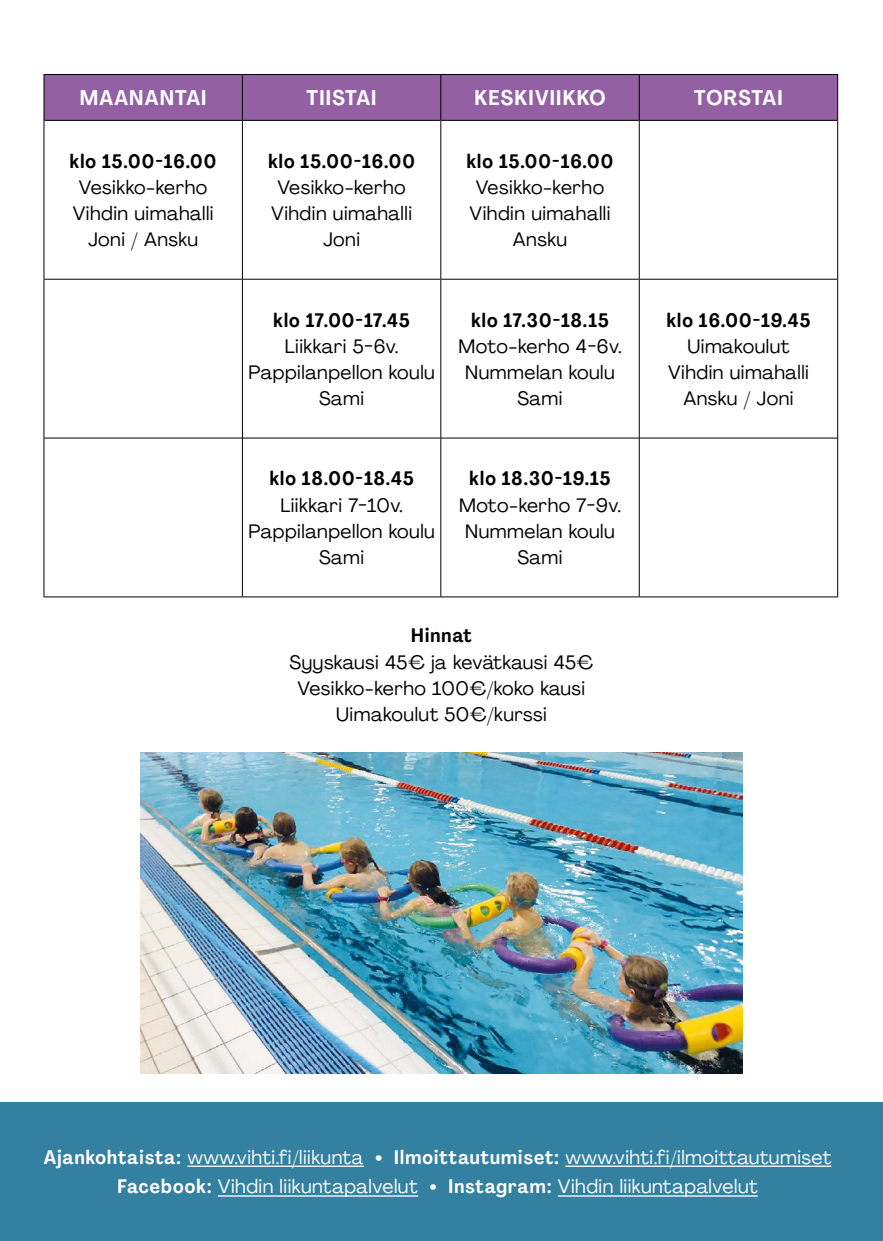
<style>
.page{position:relative;width:883px;height:1241px;background:#fff}
.page>*{position:absolute;margin:0;border:0;box-sizing:border-box;transform-origin:0 0}
.t1{font:700 21px "Agrandir Text";letter-spacing:.025em;color:#fff}
.t2{font:19.25px/26.2px "Agrandir";letter-spacing:.025em;color:#000;text-align:center}
.t3{font:19.25px/29.8px "Agrandir";letter-spacing:.025em;color:#fff;text-align:center}
.t4{font:700 19.25px "Agrandir Text";letter-spacing:.025em;color:#000}
.s1{font-family:"Agrandir Text";font-weight:700}
.s2{font-family:"Agrandir Grand";font-weight:800}
</style>
<div class="page">
<div style="left:0;top:1102px;width:883px;height:138px;background:#3480a0"></div>
<hr style="left:187px;top:1165px;width:177px;height:1px;background:#fff">
<hr style="left:565px;top:1165px;width:266px;height:1px;background:#fff">
<hr style="left:218px;top:1195px;width:200px;height:1px;background:#fff">
<hr style="left:558px;top:1195px;width:200px;height:1px;background:#fff">
<div style="left:45px;top:75px;width:792px;height:45px;background:#9460a4"></div>
<hr style="left:44px;top:279px;width:198px;height:1px;background:#000">
<hr style="left:243px;top:279px;width:197px;height:1px;background:#000">
<hr style="left:441px;top:279px;width:198px;height:1px;background:#000">
<hr style="left:640px;top:279px;width:197px;height:1px;background:#000">
<hr style="left:44px;top:437px;width:198px;height:1px;background:#000">
<hr style="left:243px;top:437px;width:197px;height:1px;background:#000">
<hr style="left:441px;top:437px;width:198px;height:1px;background:#000">
<hr style="left:640px;top:437px;width:197px;height:1px;background:#000">
<hr style="left:44px;top:596px;width:198px;height:1px;background:#000">
<hr style="left:242px;top:596px;width:199px;height:1px;background:#000">
<hr style="left:441px;top:596px;width:198px;height:1px;background:#000">
<hr style="left:639px;top:596px;width:199px;height:1px;background:#000">
<hr style="left:44px;top:120px;width:198px;height:1px;background:#000">
<hr style="left:243px;top:120px;width:197px;height:1px;background:#000">
<hr style="left:441px;top:120px;width:198px;height:1px;background:#000">
<hr style="left:640px;top:120px;width:197px;height:1px;background:#000">
<hr style="left:44px;top:74px;width:198px;height:1px;background:#000">
<hr style="left:44px;top:75px;width:1px;height:45px;background:#000">
<hr style="left:242px;top:74px;width:199px;height:1px;background:#000">
<hr style="left:242px;top:75px;width:1px;height:45px;background:#000">
<hr style="left:441px;top:74px;width:198px;height:1px;background:#000">
<hr style="left:440px;top:75px;width:1px;height:45px;background:#000">
<hr style="left:639px;top:74px;width:199px;height:1px;background:#000">
<hr style="left:639px;top:75px;width:1px;height:45px;background:#000">
<hr style="left:837px;top:75px;width:1px;height:45px;background:#000">
<hr style="left:44px;top:120px;width:1px;height:159px;background:#000">
<hr style="left:242px;top:120px;width:1px;height:159px;background:#000">
<hr style="left:440px;top:120px;width:1px;height:159px;background:#000">
<hr style="left:639px;top:120px;width:1px;height:159px;background:#000">
<hr style="left:837px;top:120px;width:1px;height:159px;background:#000">
<hr style="left:44px;top:279px;width:1px;height:159px;background:#000">
<hr style="left:242px;top:279px;width:1px;height:159px;background:#000">
<hr style="left:440px;top:279px;width:1px;height:159px;background:#000">
<hr style="left:639px;top:279px;width:1px;height:159px;background:#000">
<hr style="left:837px;top:279px;width:1px;height:159px;background:#000">
<hr style="left:44px;top:438px;width:1px;height:158px;background:#000">
<hr style="left:242px;top:438px;width:1px;height:158px;background:#000">
<hr style="left:440px;top:438px;width:1px;height:158px;background:#000">
<hr style="left:639px;top:438px;width:1px;height:158px;background:#000">
<hr style="left:837px;top:438px;width:1px;height:158px;background:#000">
<img style="left:140px;top:752px;width:603px;height:320px">
<p class="t1" style="left:79px;top:85px;width:129px">MAANANTAI</p>
<p class="t1" style="left:306px;top:85px;width:72px">TIISTAI</p>
<p class="t1" style="left:474px;top:85px;width:133px">KESKIVIIKKO</p>
<p class="t1" style="left:694px;top:85px;width:91px">TORSTAI</p>
<p class="t4" style="left:70px;top:149px;width:149px">klo 15.00-16.00</p>
<p class="t2" style="left:73px;top:174px;width:142px">Vesikko-kerho<br>Vihdin uimahalli<br>Joni / Ansku</p>
<p class="t4" style="left:268px;top:149px;width:149px">klo 15.00-16.00</p>
<p class="t2" style="left:271px;top:174px;width:142px">Vesikko-kerho<br>Vihdin uimahalli<br>Joni</p>
<p class="t4" style="left:466px;top:149px;width:149px">klo 15.00-16.00</p>
<p class="t2" style="left:470px;top:174px;width:142px">Vesikko-kerho<br>Vihdin uimahalli<br>Ansku</p>
<p class="t4" style="left:273px;top:308px;width:138px">klo 17.00-17.45</p>
<p class="t2" style="left:248px;top:332px;width:188px">Liikkari 5-6v.<br>Pappilanpellon koulu<br>Sami</p>
<p class="t4" style="left:471px;top:308px;width:140px">klo 17.30-18.15</p>
<p class="t2" style="left:458px;top:332px;width:165px">Moto-kerho 4-6v.<br>Nummelan koulu<br>Sami</p>
<p class="t4" style="left:269px;top:466px;width:146px">klo 18.00-18.45</p>
<p class="t2" style="left:248px;top:491px;width:188px">Liikkari 7-10v.<br>Pappilanpellon koulu<br>Sami</p>
<p class="t4" style="left:469px;top:466px;width:143px">klo 18.30-19.15</p>
<p class="t2" style="left:459px;top:491px;width:164px">Moto-kerho 7-9v.<br>Nummelan koulu<br>Sami</p>
<p class="t4" style="left:411px;top:623px;width:63px">Hinnat</p>
<p class="t2" style="left:290px;top:648px;width:305px">Syyskausi 45€ ja kevätkausi 45€<br>Vesikko-kerho 100€/koko kausi<br>Uimakoulut 50€/kurssi</p>
<p class="t4" style="left:666px;top:308px;width:146px">klo 16.00-19.45</p>
<p class="t2" style="left:668px;top:333px;width:142px">Uimakoulut<br>Vihdin uimahalli<br>Ansku / Joni</p>
<p class="t3" style="left:43px;top:1141px;width:789px"><span class="s1">Ajankohtaista:</span> www.vihti.fi/liikunta <span class="s2">•</span> <span class="s1">Ilmoittautumiset:</span> www.vihti.fi/ilmoittautumiset<br><span class="s1">Facebook:</span> Vihdin liikuntapalvelut <span class="s2">•</span> <span class="s1">Instagram:</span> Vihdin liikuntapalvelut</p>
</div>
